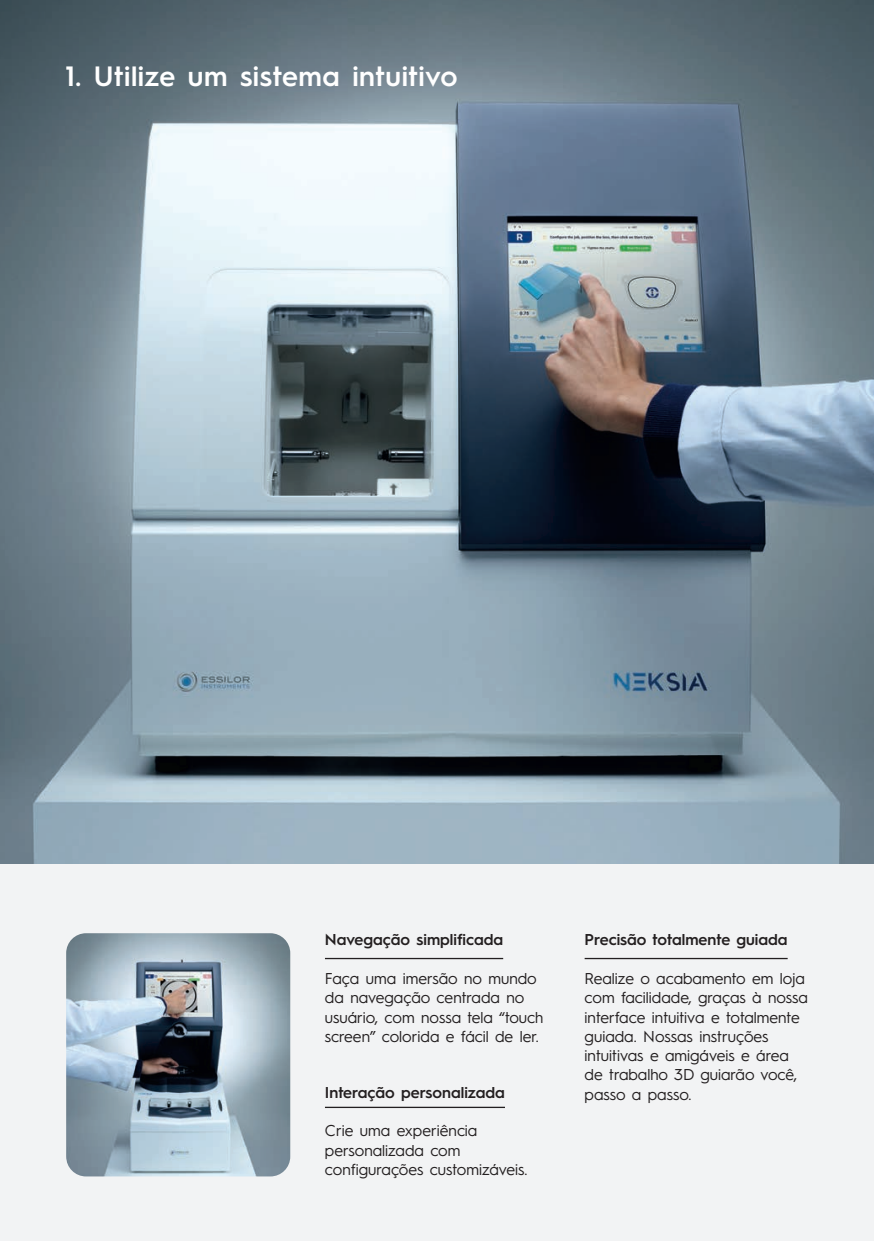
<style>
.page{position:relative;width:874px;height:1241px;background:#fff}
.page>*{position:absolute;margin:0;border:0;box-sizing:border-box;transform-origin:0 0}
.t1{font:600 28px "Hurme Geometric Sans 1";letter-spacing:.02em;color:#fff}
.t2{font:15.75px/19.2px "Hurme Geometric Sans 1";color:#231f20}
.t3{font:600 15.75px "Hurme Geometric Sans 1";color:#231f20}
</style>
<div class="page">
<div style="left:0;top:0;width:873px;height:1240px;background:#f2f3f4"></div>
<img style="left:0;top:0;width:873px;height:863px">
<img style="left:66px;top:933px;width:224px;height:243px">
<hr style="left:325px;top:957px;width:178px;height:2px;background:#231f20">
<hr style="left:325px;top:1106px;width:179px;height:1px;background:#231f20">
<hr style="left:584px;top:957px;width:203px;height:2px;background:#231f20">
<h1 class="t1" style="left:65px;top:56px;width:393px">1. Utilize um sistema intuitivo</h1>
<p class="t3" style="left:325px;top:928px;width:180px">Navegação simplificada</p>
<p class="t2" style="left:325px;top:967px;width:220px">Faça uma imersão no mundo da navegação centrada no usuário, com nossa tela “touch screen” colorida e fácil de ler.</p>
<p class="t3" style="left:325px;top:1081px;width:181px">Interação personalizada</p>
<p class="t2" style="left:325px;top:1119px;width:204px">Crie uma experiência personalizada com configurações customizáveis.</p>
<p class="t3" style="left:584px;top:928px;width:204px">Precisão totalmente guiada</p>
<p class="t2" style="left:584px;top:967px;width:225px">Realize o acabamento em loja com facilidade, graças à nossa interface intuitiva e totalmente guiada. Nossas instruções intuitivas e amigáveis e área de trabalho 3D guiarão você, passo a passo.</p>
</div>
